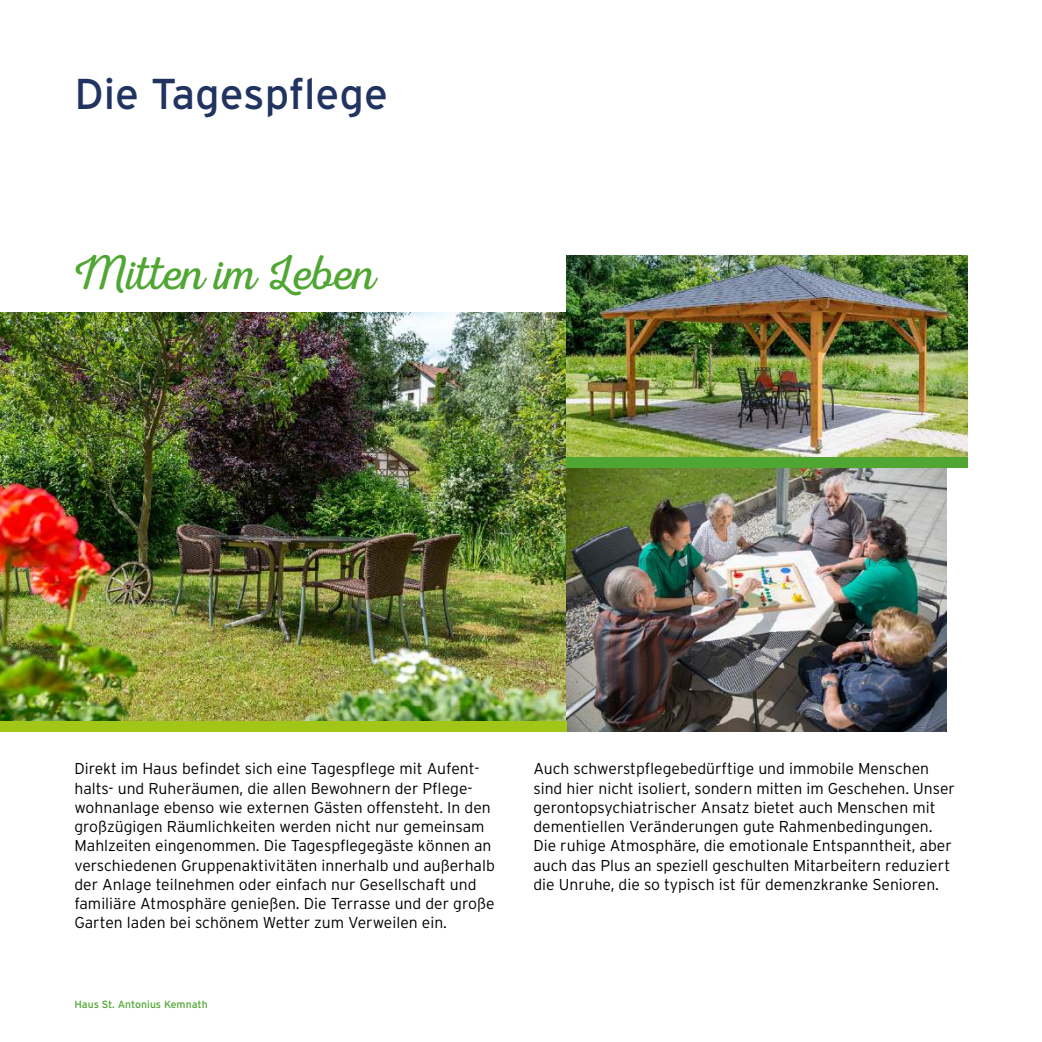
<style>
.page{position:relative;width:1042px;height:1042px;background:#fff}
.page>*{position:absolute;margin:0;border:0;box-sizing:border-box;transform-origin:0 0}
.t1{font:49px "Nexa Rust Script L 0";letter-spacing:.01em;color:#4fa632}
.t2{font:43.05px "Interstate";color:#213461}
.t3{font:300 15.75px/19.2px "Interstate";color:#000}
.t4{font:10.5px "Interstate";color:#4fa632}
</style>
<div class="page">
<img style="left:0;top:313px;width:566px;height:408px">
<img style="left:566px;top:255px;width:401px;height:202px">
<img style="left:566px;top:467px;width:380px;height:265px">
<div style="left:0;top:721px;width:566px;height:11px;background:#a2c617"></div>
<div style="left:566px;top:457px;width:401px;height:10px;background:#4fa632"></div>
<h2 class="t2" style="left:74px;top:70px;width:315px">Die Tagespflege</h2>
<h1 class="t1" style="left:74px;top:246px;width:303px">Mitten im Leben</h1>
<p class="t3" style="left:74px;top:759px;width:422px">Direkt im Haus befindet sich eine Tagespflege mit Aufent&shy;halts- und Ruheräumen, die allen Bewohnern der Pflege&shy;wohnanlage ebenso wie externen Gästen offensteht. In den großzügigen Räumlichkeiten werden nicht nur gemeinsam Mahlzeiten eingenommen. Die Tagespflegegäste können an verschiedenen Gruppenaktivitäten innerhalb und außerhalb der Anlage teilnehmen oder einfach nur Gesellschaft und familiäre Atmosphäre genießen. Die Terrasse und der große Garten laden bei schönem Wetter zum Verweilen ein.</p>
<p class="t3" style="left:533px;top:759px;width:423px">Auch schwerstpflegebedürftige und immobile Menschen sind hier nicht isoliert, sondern mitten im Geschehen. Unser gerontopsychiatrischer Ansatz bietet auch Menschen mit dementiellen Veränderungen gute Rahmenbedingungen.<br>Die ruhige Atmosphäre, die emotionale Entspanntheit, aber auch das Plus an speziell geschulten Mitarbeitern reduziert die Unruhe, die so typisch ist für demenzkranke Senioren.</p>
<p class="t4" style="left:74px;top:998px;width:135px">Haus St. Antonius Kemnath</p>
</div>
